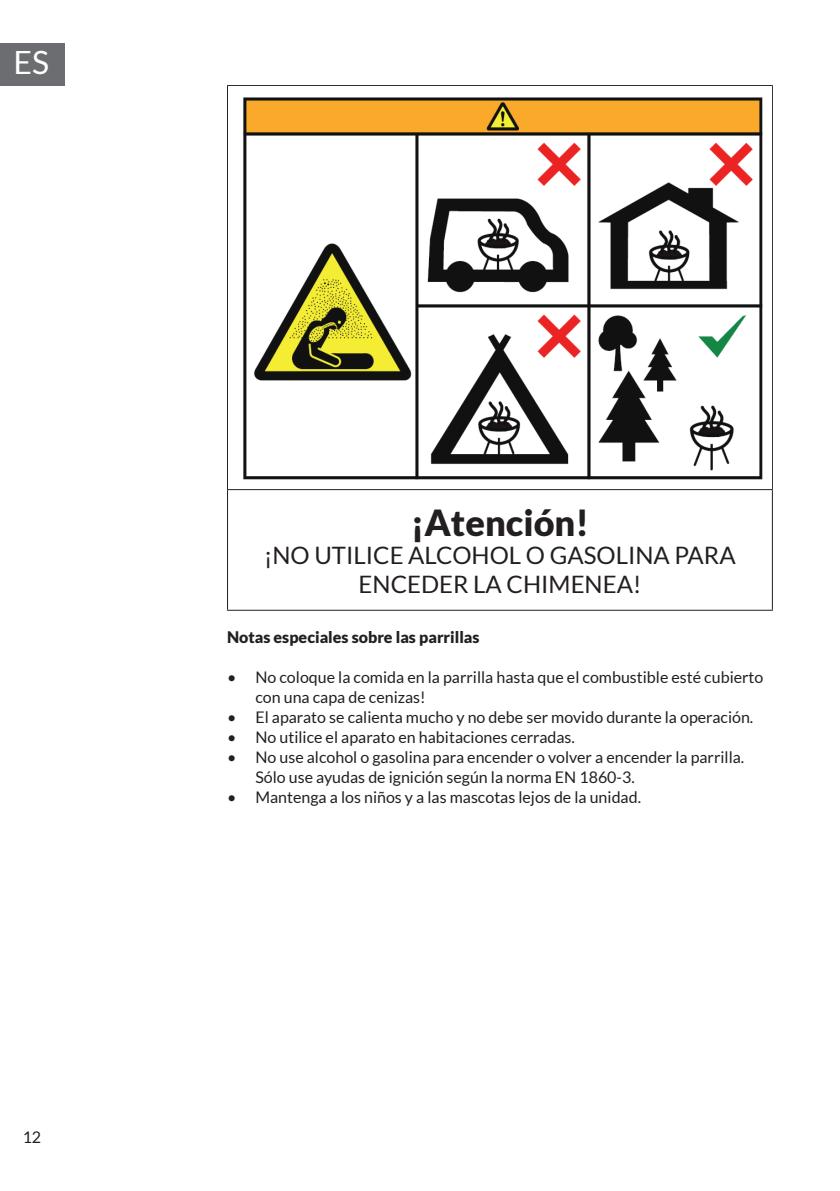
<style>
.page{position:relative;width:840px;height:1191px;background:#fff}
.page>*{position:absolute;margin:0;border:0;box-sizing:border-box;transform-origin:0 0}
.t1{font:900 36px "Lato";color:#231f20}
.t2{font:32px "Lato";color:#fff}
.t3{font:24px/28.8px "Lato";color:#231f20;text-align:center}
.t4{font:16px/20px "Lato";color:#231f20}
.t5{font:900 16px "Lato";color:#231f20}
</style>
<div class="page">
<div style="left:0;top:43px;width:65px;height:42px;background:#6c6d70"></div>
<hr style="left:227px;top:85px;width:545px;height:1px;background:#231f20">
<hr style="left:227px;top:86px;width:1px;height:403px;background:#231f20">
<hr style="left:771px;top:86px;width:1px;height:403px;background:#231f20">
<hr style="left:227px;top:489px;width:545px;height:1px;background:#231f20">
<hr style="left:227px;top:490px;width:1px;height:120px;background:#231f20">
<hr style="left:771px;top:490px;width:1px;height:120px;background:#231f20">
<hr style="left:227px;top:610px;width:545px;height:1px;background:#231f20">
<img style="left:243px;top:97px;width:520px;height:383px">
<h2 class="t2" style="left:13px;top:45px;width:37px">ES</h2>
<p class="t4" style="left:23px;top:1127px;width:20px">12</p>
<h1 class="t1" style="left:410px;top:501px;width:179px">¡Atención!</h1>
<h3 class="t3" style="left:264px;top:541px;width:472px">¡NO UTILICE ALCOHOL O GASOLINA PARA<br>ENCEDER LA CHIMENEA!</h3>
<p class="t5" style="left:227px;top:627px;width:254px">Notas especiales sobre las parrillas</p>
<p class="t4" style="left:255px;top:667px;width:509px;text-indent:-28px">• No coloque la comida en la parrilla hasta que el combustible esté cubierto con una capa de cenizas!</p>
<p class="t4" style="left:227px;top:707px;width:527px">• El aparato se calienta mucho y no debe ser movido durante la operación.</p>
<p class="t4" style="left:227px;top:727px;width:349px">• No utilice el aparato en habitaciones cerradas.</p>
<p class="t4" style="left:255px;top:747px;width:490px;text-indent:-28px">• No use alcohol o gasolina para encender o volver a encender la parrilla.<br>Sólo use ayudas de ignición según la norma EN 1860-3.</p>
<p class="t4" style="left:227px;top:787px;width:415px">• Mantenga a los niños y a las mascotas lejos de la unidad.</p>
</div>
